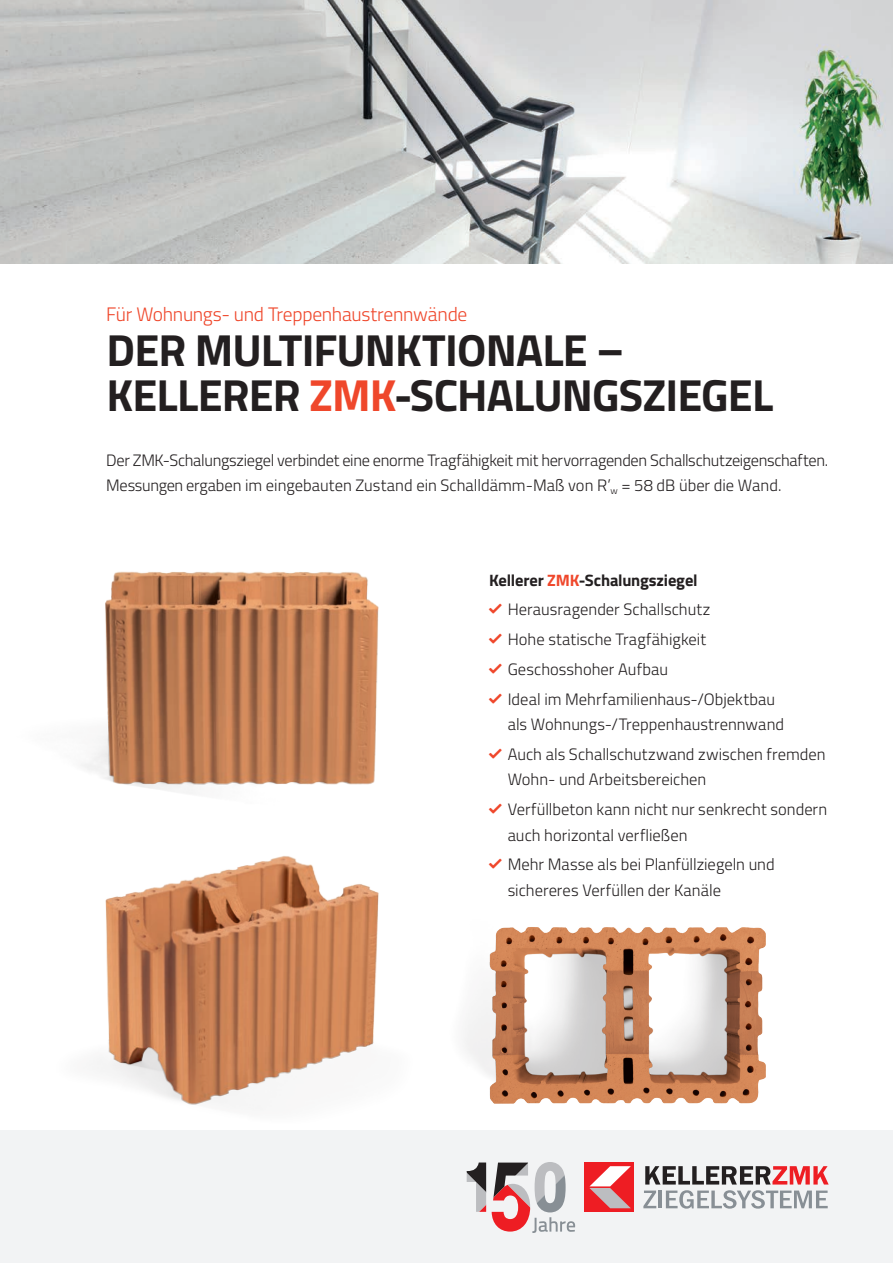
<style>
.page{position:relative;width:893px;height:1263px;background:#fff}
.page>*{position:absolute;margin:0;border:0;box-sizing:border-box;transform-origin:0 0}
.t1{font:700 45px/45px "Titillium";letter-spacing:-.02em;color:#231f20}
.t2{font:300 19.5px "Titillium";letter-spacing:-.015em;color:#ef472b}
.t3{font:300 16.5px/29.7px "Titillium";color:#231f20}
.s1{color:#ef472b}
.s2{font-weight:700}
.s3{font-weight:700;color:#ef472b}
.s4{font-family:"ZMK Haken";font-weight:400;font-size:22.5px;color:#ef472b}
</style>
<div class="page">
<div style="left:0;top:1130px;width:893px;height:133px;background:#f2f3f4"></div>
<img style="left:0;top:0;width:893px;height:264px">
<img style="left:97px;top:868px;width:276px;height:237px">
<img style="left:81px;top:571px;width:298px;height:297px">
<img style="left:373px;top:848px;width:456px;height:338px">
<div style="left:585px;top:1162px;width:49px;height:50px;background:#ee1d23"></div>
<svg style="left:589px;top:1166px;width:42px;height:42px"></svg>
<svg style="left:645px;top:1166px;width:184px;height:18px"></svg>
<svg style="left:643px;top:1190px;width:13px;height:18px"></svg>
<hr style="left:658px;top:1190px;width:4px;height:18px;background:#888f95">
<svg style="left:666px;top:1190px;width:162px;height:18px"></svg>
<svg style="left:467px;top:1162px;width:108px;height:71px"></svg>
<p class="t2" style="left:106px;top:300px;width:363px">Für Wohnungs- und Treppenhaustrennwände</p>
<h1 class="t1" style="left:107px;top:325px;width:668px">DER MULTIFUNKTIONALE –<br>KELLERER <span class="s1">ZMK</span>-SCHALUNGSZIEGEL</h1>
<p class="t3" style="left:106px;top:446px;width:723px;line-height:25.5px">Der ZMK-Schalungsziegel verbindet eine enorme Tragfähigkeit mit hervorragenden Schallschutzeigenschaften.<br>Messungen ergaben im eingebauten Zustand ein Schalldämm-Maß von R’<sub>w</sub> = 58 dB über die Wand.</p>
<p class="t3" style="left:489px;top:564px;width:287px"><span class="s2">Kellerer</span> <span class="s3">ZMK</span><span class="s2">-Schalungsziegel<br></span><span class="s4">a</span> Herausragender Schallschutz<br><span class="s4">a</span> Hohe statische Tragfähigkeit<br><span class="s4">a</span> Geschosshoher Aufbau<br><span class="s4">a</span> Ideal im Mehrfamilienhaus-/Objektbau</p>
<p class="t3" style="left:489px;top:709px;width:338px;text-indent:19px">als Wohnungs-/Treppenhaustrennwand<br><span class="s4">a</span> Auch als Schallschutzwand zwischen fremden</p>
<p class="t3" style="left:489px;top:764px;width:340px;text-indent:19px">Wohn- und Arbeitsbereichen<br><span class="s4">a</span> Verfüllbeton kann nicht nur senkrecht sondern</p>
<p class="t3" style="left:489px;top:819px;width:287px;text-indent:19px">auch horizontal verfließen<br><span class="s4">a</span> Mehr Masse als bei Planfüllziegeln und</p>
<p class="t3" style="left:508px;top:874px;width:215px">sichereres Verfüllen der Kanäle</p>
</div>
